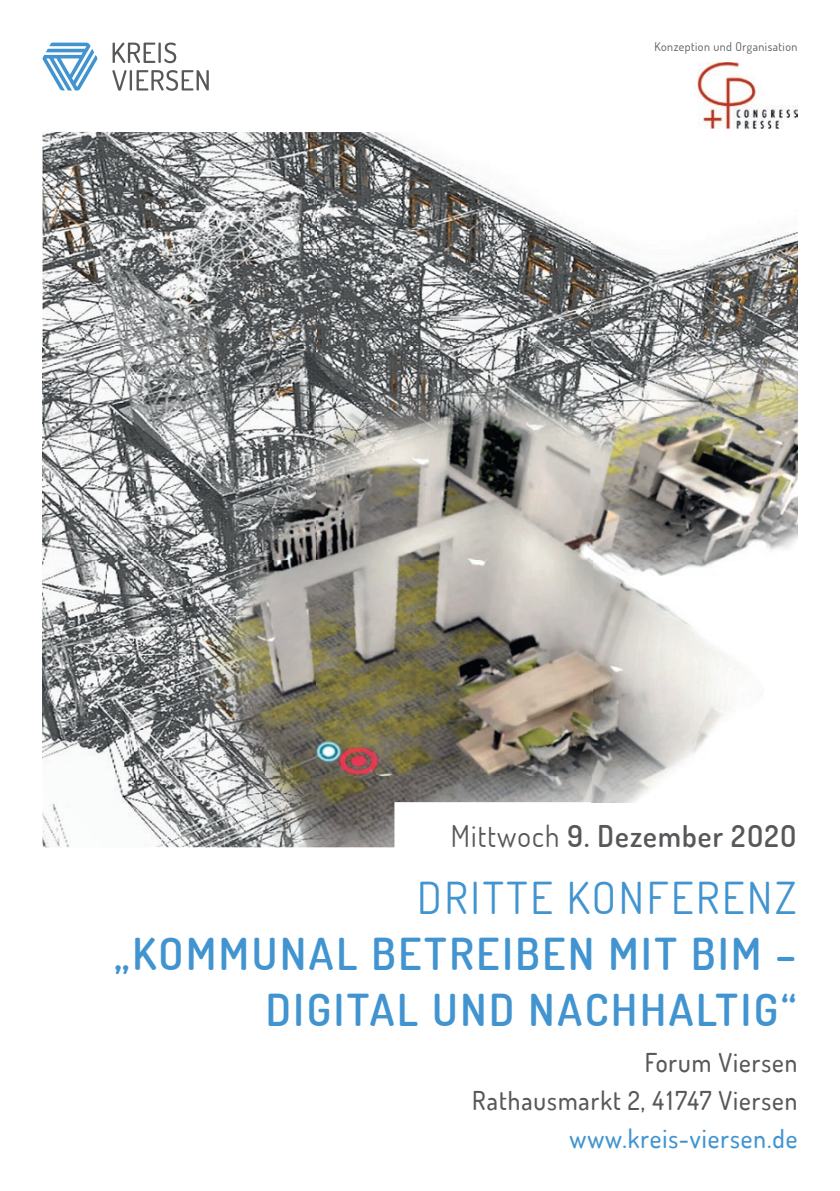
<style>
.page{position:relative;width:840px;height:1191px;background:#fff}
.page>*{position:absolute;margin:0;border:0;box-sizing:border-box;transform-origin:0 0}
.t1{font:600 44px/56px "Dosis";letter-spacing:.06em;color:#4194d0;text-align:right}
.t2{font:44px "Dosis";letter-spacing:.06em;color:#4194d0}
.t3{font:600 30px "Dosis";letter-spacing:.04em;color:#57585a;scale:.96 1}
.t4{font:500 26px/38px "Dosis";letter-spacing:.04em;color:#57585a;text-align:right;scale:.96 1}
.t5{font:500 26px "Dosis";letter-spacing:.04em;color:#4194d0;scale:.96 1}
.t6{font:12px "Dosis";letter-spacing:.04em;color:#57585a}
.s1{font-weight:400}
</style>
<div class="page">
<img style="left:43px;top:132px;width:548px;height:715px">
<img style="left:591px;top:232px;width:206px;height:570px">
<svg style="left:43px;top:43px;width:54px;height:48px"></svg>
<svg style="left:112px;top:70px;width:97px;height:21px"></svg>
<svg style="left:112px;top:43px;width:64px;height:20px"></svg>
<img style="left:697px;top:62px;width:100px;height:66px">
<p class="t6" style="left:654px;top:39px;width:144px">Konzeption und Organisation</p>
<p class="t3" style="left:450px;top:817px;width:361px"><span class="s1">Mittwoch</span> 9. Dezember 2O2O</p>
<p class="t2" style="left:417px;top:869px;width:380px">DRITTE KONFERENZ</p>
<p class="t1" style="left:114px;top:925px;width:683px">„KOMMUNAL BETREIBEN MIT BIM –<br>DIGITAL UND NACHHALTIG“</p>
<p class="t4" style="left:472px;top:1043px;width:340px">Forum Viersen<br>Rathausmarkt 2, 41747 Viersen</p>
<p class="t5" style="left:569px;top:1122px;width:239px">www.kreis-viersen.de</p>
</div>
